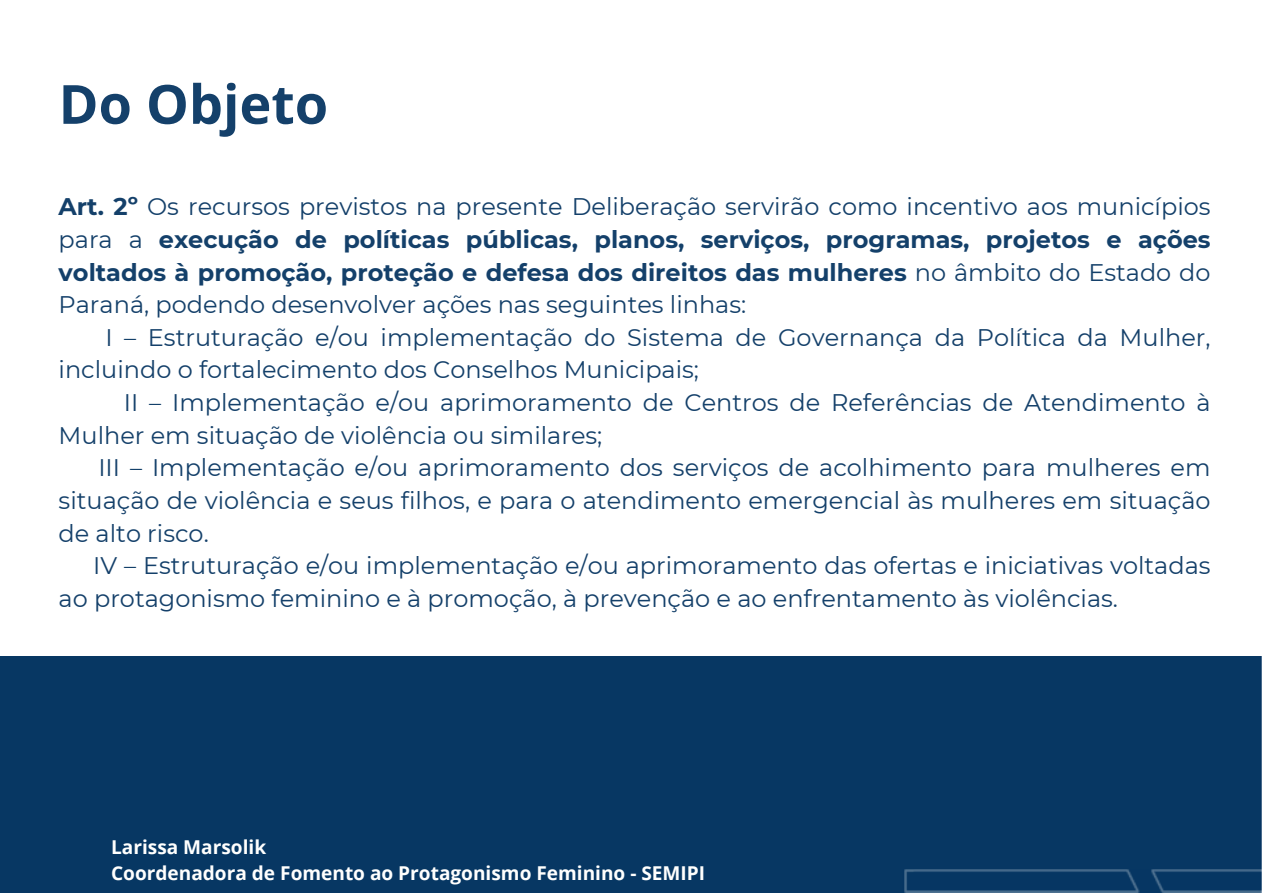
<style>
.page{position:relative;width:1263px;height:894px;background:#fff}
.page>*{position:absolute;margin:0;border:0;box-sizing:border-box;transform-origin:0 0}
.t1{font:700 54px "Open Sans";color:#14406a}
.t2{font:24px/32.5px "Montserrat";color:#14406a}
.t3{font:700 19.05px "Open Sans";color:#fffffe}
.s1{font-weight:700}
</style>
<div class="page">
<div style="left:0;top:656px;width:1262px;height:236px;background:#073763"></div>
<p class="t1" style="left:59px;top:66px;width:271px">Do Objeto</p>
<p class="t2" style="left:59px;top:190px;width:1153px;text-align:justify"><span class="s1">Art. 2º</span> Os recursos previstos na presente Deliberação servirão como incentivo aos municípios para a <span class="s1">execução de políticas públicas, planos, serviços, programas, projetos e ações voltados à promoção, proteção e defesa dos direitos das mulheres</span> no âmbito do Estado do Paraná, podendo desenvolver ações nas seguintes linhas:</p>
<p class="t2" style="left:59px;top:321px;width:1153px;text-indent:47px">I – Estruturação e/ou implementação do Sistema de Governança da Política da Mulher, incluindo o fortalecimento dos Conselhos Municipais;</p>
<p class="t2" style="left:59px;top:386px;width:1153px;text-indent:65px">II – Implementação e/ou aprimoramento de Centros de Referências de Atendimento à<br>Mulher em situação de violência ou similares;</p>
<p class="t2" style="left:59px;top:451px;width:1153px;text-align:justify;text-indent:40px">III – Implementação e/ou aprimoramento dos serviços de acolhimento para mulheres em situação de violência e seus filhos, e para o atendimento emergencial às mulheres em situação de alto risco.</p>
<p class="t2" style="left:59px;top:549px;width:1153px;text-indent:35px">IV – Estruturação e/ou implementação e/ou aprimoramento das ofertas e iniciativas voltadas ao protagonismo feminino e à promoção, à prevenção e ao enfrentamento às violências.</p>
<p class="t3" style="left:111px;top:833px;width:157px">Larissa Marsolik</p>
<p class="t3" style="left:111px;top:859px;width:596px">Coordenadora de Fomento ao Protagonismo Feminino - SEMIPI</p>
</div>
